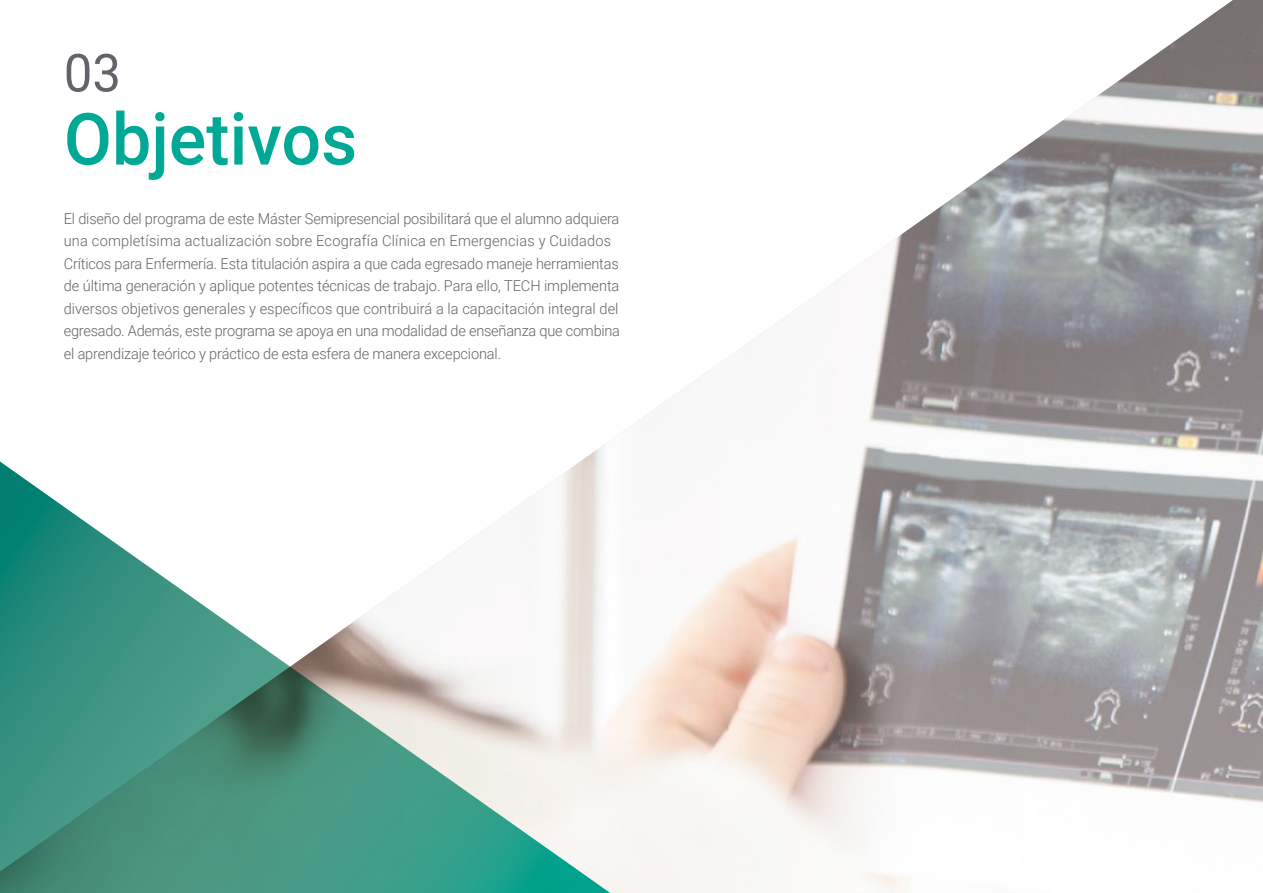
<style>
.page{position:relative;width:1263px;height:893px;background:#fff}
.page>*{position:absolute;margin:0;border:0;box-sizing:border-box;transform-origin:0 0}
.t1{font:500 72px "Roboto";color:#00a996}
.t2{font:52.5px "Roboto";color:#61646a}
.t3{font:300 15px/22.5px "Roboto";letter-spacing:-.01em;color:#61646a}
</style>
<div class="page">
<img style="left:603px;top:0;width:660px;height:893px">
<svg style="left:0;top:446px;width:640px;height:447px"></svg>
<h2 class="t2" style="left:64px;top:36px;width:59px">03</h2>
<h1 class="t1" style="left:64px;top:89px;width:295px">Objetivos</h1>
<p class="t3" style="left:64px;top:207px;width:558px">El diseño del programa de este Máster Semipresencial posibilitará que el alumno adquiera una completísima actualización sobre Ecografía Clínica en Emergencias y Cuidados Críticos para Enfermería. Esta titulación aspira a que cada egresado maneje herramientas de última generación y aplique potentes técnicas de trabajo. Para ello, TECH implementa diversos objetivos generales y específicos que contribuirá a la capacitación integral del egresado. Además, este programa se apoya en una modalidad de enseñanza que combina el aprendizaje teórico y práctico de esta esfera de manera excepcional.</p>
</div>
